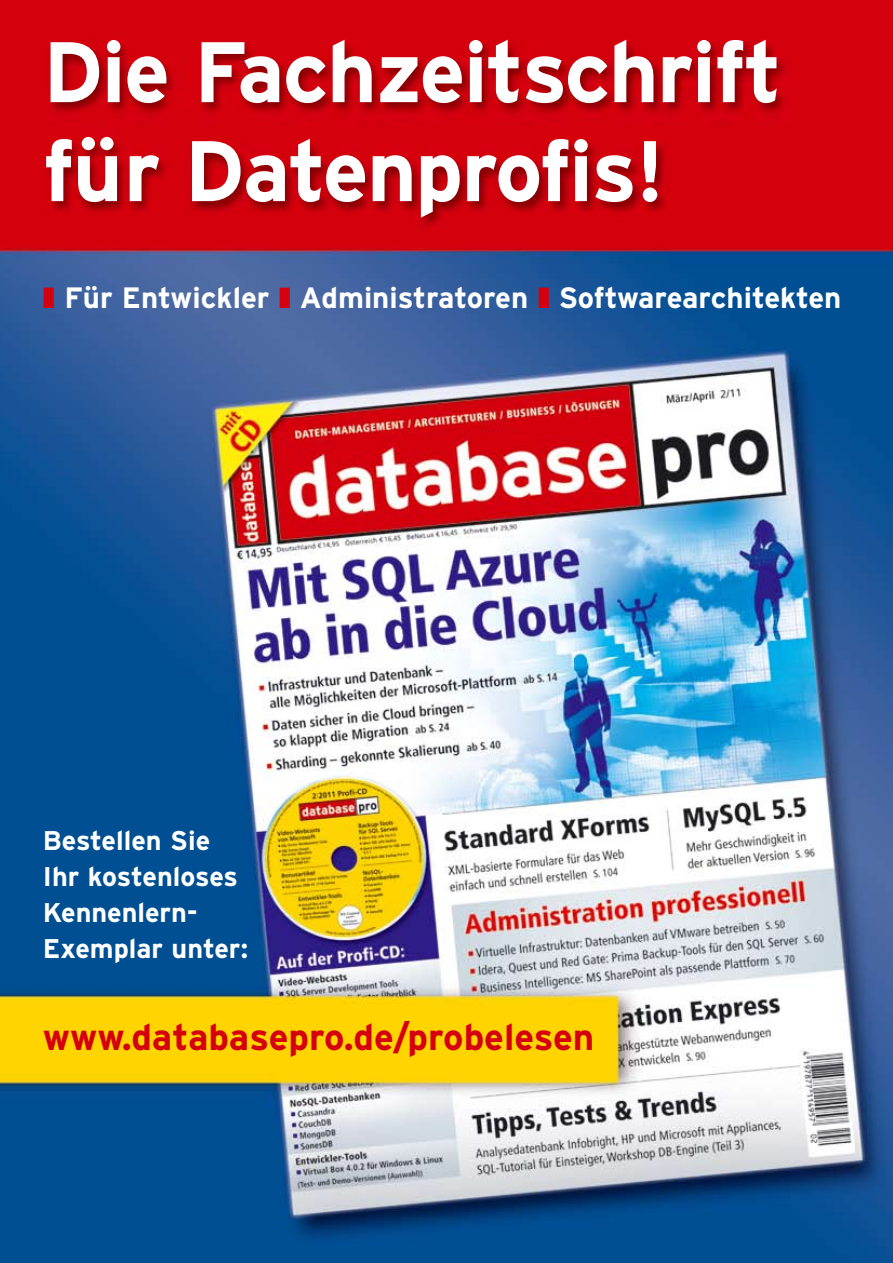
<style>
.page{position:relative;width:893px;height:1263px;background:#fff}
.page>*{position:absolute;margin:0;border:0;box-sizing:border-box;transform-origin:0 0}
.t1{font:700 85.65px/99px "Interstate";letter-spacing:-.02em;color:#fff}
.t2{font:700 36.75px "Interstate";color:#d5000d}
.t3{font:700 29.4px "Interstate";color:#fff}
.t4{font:700 27px/36px "Interstate";color:#fff}
</style>
<div class="page">
<img style="left:0;top:0;width:893px;height:1263px">
<svg style="left:44px;top:287px;width:10px;height:21px"></svg>
<svg style="left:280px;top:287px;width:10px;height:21px"></svg>
<svg style="left:539px;top:287px;width:10px;height:21px"></svg>
<h1 class="t1" style="left:43px;top:22px;width:741px">Die Fachzeitschrift für Datenprofis!</h1>
<p class="t3" style="left:64px;top:281px;width:778px">Für Entwickler Administratoren Softwarearchitekten</p>
<p class="t4" style="left:43px;top:822px;width:207px">Bestellen Sie<br>Ihr kostenloses<br>Kennenlern-<br>Exemplar unter:</p>
<h2 class="t2" style="left:43px;top:1017px;width:553px">www.databasepro.de/probelesen</h2>
</div>
